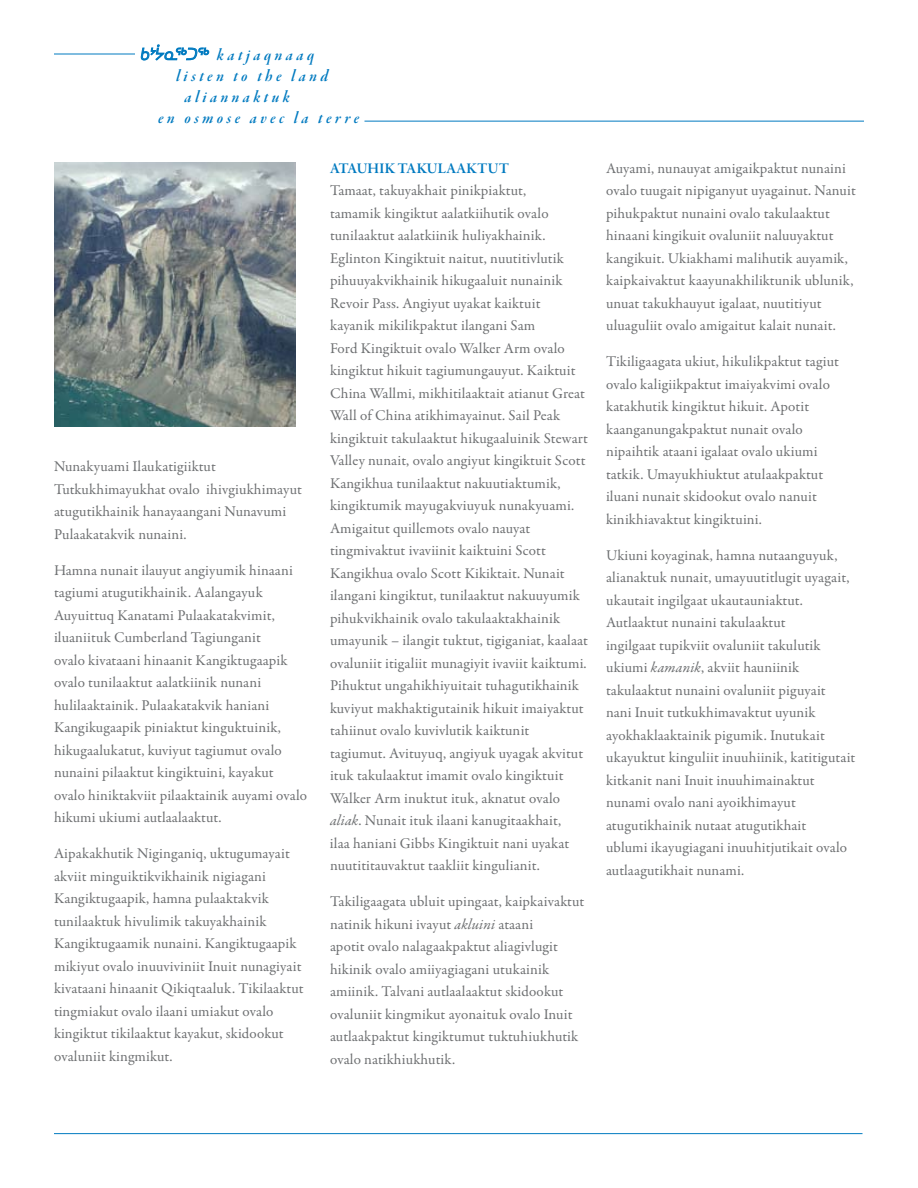
<style>
.page{position:relative;width:918px;height:1188px;background:#fff}
.page>*{position:absolute;margin:0;border:0;box-sizing:border-box;transform-origin:0 0}
.t1{font:17.55px "Garamond Premr Pro Smbd It Disp";letter-spacing:.2em;color:#007ac0}
.t2{font:15px/22.5px "Garamond Premr Pro";letter-spacing:.005em;color:#6d6f71}
.t3{font:15px "Garamond Premr Pro Smbd Subh";letter-spacing:.02em;color:#007ac0}
.s1{font-family:"Pigiarniq";font-style:italic;font-size:15.45px}
.s2{font-style:italic}
</style>
<div class="page">
<img style="left:54px;top:162px;width:241px;height:265px">
<svg style="left:141px;top:45px;width:68px;height:15px"></svg>
<hr style="left:54px;top:1133px;width:808px;height:1px;background:#007ac0">
<hr style="left:364px;top:121px;width:500px;height:1px;background:#007ac0">
<hr style="left:54px;top:54px;width:81px;height:1px;background:#007ac0">
<p class="t1" style="left:139px;top:45px;width:176px"><span class="s1">ᑲᔾᔮᓇᖅᑐᖅ</span> katjaqnaaq</p>
<p class="t1" style="left:176px;top:67px;width:153px">listen to the land</p>
<p class="t1" style="left:185px;top:88px;width:107px">aliannaktuk</p>
<p class="t1" style="left:158px;top:109px;width:203px">en osmose avec la terre</p>
<p class="t2" style="left:54px;top:456px;width:250px">Nunakyuami Ilaukatigiiktut Tutkukhimayukhat ovalo ihivgiukhimayut atugutikhainik hanayaangani Nunavumi Pulaakatakvik nunaini.</p>
<p class="t2" style="left:54px;top:559px;width:255px">Hamna nunait ilauyut angiyumik hinaani tagiumi atugutikhainik. Aalangayuk Auyuittuq Kanatami Pulaakatakvimit, iluaniituk Cumberland Tagiunganit<br>ovalo kivataani hinaanit Kangiktugaapik ovalo tunilaaktut aalatkiinik nunani hulilaaktainik. Pulaakatakvik haniani Kangikugaapik piniaktut kinguktuinik, hikugaalukatut, kuviyut tagiumut ovalo nunaini pilaaktut kingiktuini, kayakut ovalo hiniktakviit pilaaktainik auyami ovalo hikumi ukiumi autlaalaaktut.</p>
<p class="t2" style="left:54px;top:843px;width:251px">Aipakakhutik Niginganiq, uktugumayait akviit minguiktikvikhainik nigiagani Kangiktugaapik, hamna pulaaktakvik tunilaaktuk hivulimik takuyakhainik Kangiktugaamik nunaini. Kangiktugaapik mikiyut ovalo inuuviviniit Inuit nunagiyait kivataani hinaanit Qikiqtaaluk. Tikilaaktut tingmiakut ovalo ilaani umiakut ovalo kingiktut tikilaaktut kayakut, skidookut ovaluniit kingmikut.</p>
<p class="t3" style="left:330px;top:159px;width:180px">ATAUHIK TAKULAAKTUT</p>
<p class="t2" style="left:330px;top:180px;width:259px">Tamaat, takuyakhait pinikpiaktut,<br>tamamik kingiktut aalatkiihutik ovalo tunilaaktut aalatkiinik huliyakhainik.<br>Eglinton Kingiktuit naitut, nuutitivlutik pihuuyakvikhainik hikugaaluit nunainik Revoir Pass. Angiyut uyakat kaiktuit kayanik mikilikpaktut ilangani Sam<br>Ford Kingiktuit ovalo Walker Arm ovalo kingiktut hikuit tagiumungauyut. Kaiktuit China Wallmi, mikhitilaaktait atianut Great Wall of China atikhimayainut. Sail Peak kingiktuit takulaaktut hikugaaluinik Stewart Valley nunait, ovalo angiyut kingiktuit Scott Kangikhua tunilaaktut nakuutiaktumik, kingiktumik mayugakviuyuk nunakyuami.<br>Amigaitut quillemots ovalo nauyat tingmivaktut ivaviinit kaiktuini Scott Kangikhua ovalo Scott Kikiktait. Nunait ilangani kingiktut, tunilaaktut nakuuyumik pihukvikhainik ovalo takulaaktakhainik umayunik – ilangit tuktut, tigiganiat, kaalaat ovaluniit itigaliit munagiyit ivaviit kaiktumi.<br>Pihuktut ungahikhiyuitait tuhagutikhainik kuviyut makhaktigutainik hikuit imaiyaktut tahiinut ovalo kuvivlutik kaiktunit tagiumut. Avituyuq, angiyuk uyagak akvitut ituk takulaaktut imamit ovalo kingiktuit Walker Arm inuktut ituk, aknatut ovalo <span class="s2">aliak</span>. Nunait ituk ilaani kanugitaakhait,<br>ilaa haniani Gibbs Kingiktuit nani uyakat nuutititauvaktut taakliit kingulianit.</p>
<p class="t2" style="left:330px;top:891px;width:256px">Takiligaagata ubluit upingaat, kaipkaivaktut natinik hikuni ivayut <span class="s2">akluini</span> ataani<br>apotit ovalo nalagaakpaktut aliagivlugit hikinik ovalo amiiyagiagani utukainik amiinik. Talvani autlaalaaktut skidookut ovaluniit kingmikut ayonaituk ovalo Inuit autlaakpaktut kingiktumut tuktuhiukhutik ovalo natikhiukhutik.</p>
<p class="t2" style="left:606px;top:157px;width:252px">Auyami, nunauyat amigaikpaktut nunaini ovalo tuugait nipiganyut uyagainut. Nanuit pihukpaktut nunaini ovalo takulaaktut hinaani kingikuit ovaluniit naluuyaktut kangikuit. Ukiakhami malihutik auyamik, kaipkaivaktut kaayunakhiliktunik ublunik, unuat takukhauyut igalaat, nuutitiyut uluaguliit ovalo amigaitut kalait nunait.</p>
<p class="t2" style="left:606px;top:351px;width:235px">Tikiligaagata ukiut, hikulikpaktut tagiut ovalo kaligiikpaktut imaiyakvimi ovalo katakhutik kingiktut hikuit. Apotit kaanganungakpaktut nunait ovalo nipaihtik ataani igalaat ovalo ukiumi tatkik. Umayukhiuktut atulaakpaktut iluani nunait skidookut ovalo nanuit kinikhiavaktut kingiktuini.</p>
<p class="t2" style="left:606px;top:544px;width:251px">Ukiuni koyaginak, hamna nutaanguyuk, alianaktuk nunait, umayuutitlugit uyagait, ukautait ingilgaat ukautauniaktut.<br>Autlaaktut nunaini takulaaktut<br>ingilgaat tupikviit ovaluniit takulutik ukiumi <span class="s2">kamanik</span>, akviit hauniinik takulaaktut nunaini ovaluniit piguyait<br>nani Inuit tutkukhimavaktut uyunik ayokhaklaaktainik pigumik. Inutukait ukayuktut kinguliit inuuhiinik, katitigutait kitkanit nani Inuit inuuhimainaktut nunami ovalo nani ayoikhimayut atugutikhainik nutaat atugutikhait<br>ublumi ikayugiagani inuuhitjutikait ovalo autlaagutikhait nunami.</p>
</div>
